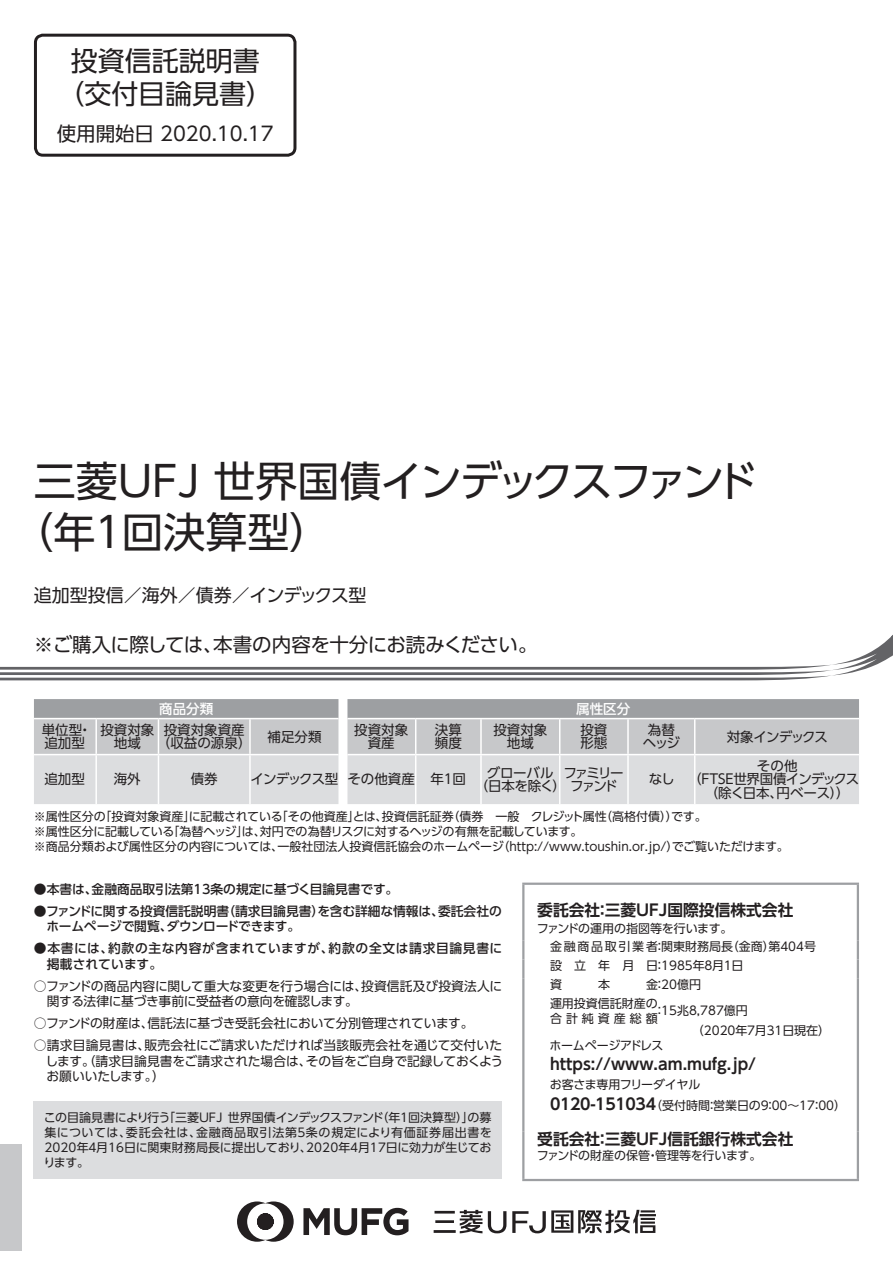
<style>
.page{position:relative;width:893px;height:1263px;background:#fff}
.page>*{position:absolute;margin:0;border:0;box-sizing:border-box;transform-origin:0 0}
.t1{font:42px/51px "UD Shin Go Pro";letter-spacing:-.07em;color:#231f20}
.t2{font:27px/33px "UD Shin Go Pro";color:#231f20;text-align:center}
.t3{font:19.5px "UD Shin Go Pro";letter-spacing:-.025em;color:#231f20}
.t4{font:19.5px "UD Shin Go Pro";color:#231f20}
.t5{font:18px "UD Shin Go Pro";letter-spacing:-.015em;color:#231f20}
.t6{font:700 15.75px "UD Shin Go Pro De";color:#231f20}
.t7{font:13.5px/13.5px "UD Shin Go Pro";letter-spacing:-.01em;color:#231f20;text-align:center}
.t8{font:13.5px/13.5px "UD Shin Go Pro";letter-spacing:-.07em;color:#231f20;text-align:center}
.t9{font:13.5px "UD Shin Go Pro";letter-spacing:-.055em;color:#231f20}
.t10{font:500 13.5px "UD Shin Go Pro";color:#fff}
.t11{font:13.5px "UD Shin Go Pro";letter-spacing:-.06em;color:#231f20}
.t12{font:12.75px/15.8px "UD Shin Go Pro";letter-spacing:-.01em;color:#231f20}
.t13{font:500 12.75px/15.8px "UD Shin Go Pro";color:#231f20}
.t14{font:500 12.75px/15.8px "UD Shin Go Pro";letter-spacing:.045em;color:#231f20}
.t15{font:12px/15px "UD Shin Go Pro";color:#231f20}
.t16{font:12px "UD Shin Go Pro";letter-spacing:-.03em;color:#231f20}
.t17{font:12px "UD Shin Go Pro";letter-spacing:.335em;color:#231f20}
.s1{font-family:"UD Shin Go Pro De";font-weight:700;font-size:15.75px}
</style>
<div class="page">
<svg style="left:0;top:635px;width:893px;height:45px"></svg>
<div style="left:34px;top:34px;width:262px;height:123px;border:3px solid #231f20;border-radius:8px"></div>
<svg style="left:34px;top:699px;width:825px;height:105px;background:#cacbcd"></svg>
<hr style="left:34px;top:718px;width:62px;height:1px;background:#fff">
<hr style="left:96px;top:718px;width:62px;height:1px;background:#fff">
<hr style="left:95px;top:719px;width:2px;height:35px;background:#fff">
<hr style="left:158px;top:718px;width:92px;height:1px;background:#fff">
<hr style="left:158px;top:719px;width:1px;height:35px;background:#fff">
<hr style="left:250px;top:718px;width:88px;height:1px;background:#fff">
<hr style="left:249px;top:719px;width:2px;height:35px;background:#fff">
<hr style="left:347px;top:718px;width:69px;height:1px;background:#fff">
<hr style="left:416px;top:718px;width:65px;height:1px;background:#fff">
<hr style="left:415px;top:719px;width:1px;height:35px;background:#fff">
<hr style="left:481px;top:718px;width:79px;height:1px;background:#fff">
<hr style="left:480px;top:719px;width:2px;height:35px;background:#fff">
<hr style="left:560px;top:718px;width:68px;height:1px;background:#fff">
<hr style="left:559px;top:719px;width:1px;height:35px;background:#fff">
<hr style="left:628px;top:718px;width:67px;height:1px;background:#fff">
<hr style="left:627px;top:719px;width:2px;height:35px;background:#fff">
<hr style="left:695px;top:718px;width:164px;height:1px;background:#fff">
<hr style="left:694px;top:719px;width:1px;height:35px;background:#fff">
<hr style="left:34px;top:754px;width:62px;height:1px;background:#fff">
<hr style="left:96px;top:754px;width:62px;height:1px;background:#fff">
<hr style="left:95px;top:755px;width:2px;height:49px;background:#fff">
<hr style="left:158px;top:754px;width:92px;height:1px;background:#fff">
<hr style="left:158px;top:755px;width:1px;height:49px;background:#fff">
<hr style="left:250px;top:754px;width:88px;height:1px;background:#fff">
<hr style="left:249px;top:755px;width:2px;height:49px;background:#fff">
<hr style="left:347px;top:754px;width:69px;height:1px;background:#fff">
<hr style="left:416px;top:754px;width:65px;height:1px;background:#fff">
<hr style="left:415px;top:755px;width:1px;height:49px;background:#fff">
<hr style="left:481px;top:754px;width:79px;height:1px;background:#fff">
<hr style="left:480px;top:755px;width:2px;height:49px;background:#fff">
<hr style="left:560px;top:754px;width:68px;height:1px;background:#fff">
<hr style="left:559px;top:755px;width:1px;height:49px;background:#fff">
<hr style="left:628px;top:754px;width:67px;height:1px;background:#fff">
<hr style="left:627px;top:755px;width:2px;height:49px;background:#fff">
<hr style="left:695px;top:754px;width:164px;height:1px;background:#fff">
<hr style="left:694px;top:755px;width:1px;height:49px;background:#fff">
<div style="left:34px;top:1101px;width:468px;height:78px;background:#dcdddf"></div>
<hr style="left:522px;top:882px;width:337px;height:3px;background:#9d9fa2">
<hr style="left:522px;top:885px;width:2px;height:56px;background:#9d9fa2">
<hr style="left:857px;top:885px;width:2px;height:56px;background:#9d9fa2">
<svg style="left:522px;top:941px;width:2px;height:56px"></svg>
<svg style="left:857px;top:941px;width:2px;height:56px"></svg>
<hr style="left:522px;top:997px;width:2px;height:27px;background:#9d9fa2">
<hr style="left:857px;top:997px;width:2px;height:27px;background:#9d9fa2">
<svg style="left:522px;top:1024px;width:2px;height:15px"></svg>
<svg style="left:857px;top:1024px;width:2px;height:15px"></svg>
<hr style="left:522px;top:1039px;width:2px;height:92px;background:#9d9fa2">
<hr style="left:857px;top:1039px;width:2px;height:92px;background:#9d9fa2">
<hr style="left:522px;top:1131px;width:2px;height:48px;background:#9d9fa2">
<hr style="left:857px;top:1131px;width:2px;height:48px;background:#9d9fa2">
<hr style="left:522px;top:1179px;width:337px;height:2px;background:#9d9fa2">
<div style="left:0;top:1144px;width:21px;height:107px;background:#c7c8ca"></div>
<svg style="left:303px;top:1208px;width:105px;height:27px"></svg>
<svg style="left:237px;top:1201px;width:57px;height:41px"></svg>
<hr style="left:435px;top:1220px;width:19px;height:3px;background:#231f20">
<hr style="left:434px;top:1230px;width:22px;height:3px;background:#231f20">
<hr style="left:434px;top:1211px;width:21px;height:2px;background:#231f20">
<svg style="left:460px;top:1210px;width:22px;height:23px"></svg>
<svg style="left:488px;top:1210px;width:168px;height:23px"></svg>
<h2 class="t2" style="left:57px;top:43px;width:217px">投資信託説明書（交付目論見書）</h2>
<h3 class="t4" style="left:57px;top:118px;width:218px">使用開始日 2020.10.17</h3>
<h1 class="t1" style="left:11px;top:455px;width:748px;text-indent:22px">三菱ＵＦＪ 世界国債インデックスファンド（年１回決算型）</h1>
<h3 class="t5" style="left:34px;top:580px;width:334px">追加型投信／海外／債券／インデックス型</h3>
<h3 class="t3" style="left:34px;top:628px;width:505px">※ご購入に際しては、本書の内容を十分にお読みください。</h3>
<p class="t10" style="left:159px;top:698px;width:55px">商品分類</p>
<p class="t10" style="left:576px;top:698px;width:55px">属性区分</p>
<p class="t7" style="left:42px;top:723px;width:51px;text-align:left">単位型・追加型</p>
<p class="t7" style="left:100px;top:723px;width:55px">投資対象地域</p>
<p class="t7" style="left:157px;top:723px;width:96px">投資対象資産（収益の源泉）</p>
<p class="t7" style="left:268px;top:729px;width:55px">補足分類</p>
<p class="t7" style="left:354px;top:723px;width:56px">投資対象資産</p>
<p class="t7" style="left:435px;top:723px;width:28px;text-align:left">決算頻度</p>
<p class="t7" style="left:493px;top:723px;width:55px">投資対象地域</p>
<p class="t7" style="left:580px;top:723px;width:28px;text-align:left">投資形態</p>
<p class="t7" style="left:643px;top:723px;width:39px">為替ヘッジ</p>
<p class="t11" style="left:727px;top:726px;width:103px">対象インデックス</p>
<p class="t7" style="left:44px;top:772px;width:42px">追加型</p>
<p class="t7" style="left:114px;top:772px;width:28px">海外</p>
<p class="t7" style="left:191px;top:772px;width:28px">債券</p>
<p class="t9" style="left:250px;top:768px;width:217px">インデックス型 その他資産 年１回</p>
<p class="t7" style="left:475px;top:765px;width:145px;text-align:left;text-indent:12px">グローバル<br>（日本を除く）ファンド</p>
<p class="t8" style="left:688px;top:759px;width:173px">その他<br>（ＦＴＳＥ世界国債インデックス（除く日本、円ベース））</p>
<p class="t15" style="left:34px;top:809px;width:756px">※属性区分の「投資対象資産」に記載されている「その他資産」とは、投資信託証券（債券　一般　クレジット属性（高格付債））です。<br>※属性区分に記載している「為替ヘッジ」は、対円での為替リスクに対するヘッジの有無を記載しています。<br>※商品分類および属性区分の内容については、一般社団法人投資信託協会のホームページ（http://www.toushin.or.jp/）でご覧いただけます。</p>
<p class="t13" style="left:34px;top:881px;width:366px">●本書は、金融商品取引法第13条の規定に基づく目論見書です。</p>
<p class="t13" style="left:46px;top:902px;width:457px;text-indent:-12px">●ファンドに関する投資信託説明書（請求目論見書）を含む詳細な情報は、委託会社のホームページで閲覧、ダウンロードできます。</p>
<p class="t14" style="left:47px;top:940px;width:457px;text-indent:-13px">●本書には、約款の主な内容が含まれていますが、約款の全文は請求目論見書に掲載されています。</p>
<p class="t12" style="left:47px;top:977px;width:457px;text-indent:-13px">○ファンドの商品内容に関して重大な変更を行う場合には、投資信託及び投資法人に関する法律に基づき事前に受益者の意向を確認します。</p>
<p class="t12" style="left:34px;top:1015px;width:441px">○ファンドの財産は、信託法に基づき受託会社において分別管理されています。</p>
<p class="t12" style="left:45px;top:1037px;width:459px;text-align:justify;text-indent:-12px">○請求目論見書は、販売会社にご請求いただければ当該販売会社を通じて交付いたします。（請求目論見書をご請求された場合は、その旨をご自身で記録しておくようお願いいたします。）</p>
<p class="t15" style="left:43px;top:1110px;width:450px;text-align:justify">この目論見書により行う「三菱ＵＦＪ 世界国債インデックスファンド（年１回決算型）」の募集については、委託会社は、金融商品取引法第５条の規定により有価証券届出書を2020年４月16日に関東財務局長に提出しており、2020年４月17日に効力が生じております。</p>
<p class="t7" style="left:563px;top:765px;width:62px">ファミリー</p>
<p class="t7" style="left:649px;top:772px;width:27px">なし</p>
<h3 class="t6" style="left:537px;top:897px;width:258px">委託会社：三菱ＵＦＪ国際投信株式会社</h3>
<p class="t15" style="left:550px;top:918px;width:268px;line-height:18.8px;text-indent:-13px">ファンドの運用の指図等を行います。<br>金融商品取引業者：関東財務局長（金商）第404号設 立 年 月 日：1985年８月１日<br>資</p>
<p class="t15" style="left:550px;top:974px;width:153px;line-height:18.8px;text-indent:96px">金：20億円運用投資信託財産の</p>
<p class="t17" style="left:550px;top:1008px;width:109px">合計純資産総額</p>
<p class="t15" style="left:692px;top:1000px;width:140px;line-height:19.5px;text-indent:-38px">：15兆8,787億円<br>（2020年７月31日現在）</p>
<p class="t16" style="left:550px;top:1035px;width:115px">ホームページアドレス</p>
<h3 class="t6" style="left:550px;top:1051px;width:208px">https://www.am.mufg.jp/</h3>
<p class="t15" style="left:550px;top:1074px;width:298px;line-height:21px">お客さま専用フリーダイヤル<br><span class="s1">0120-151034</span>（受付時間：営業日の９：00～17：00）</p>
<h3 class="t6" style="left:537px;top:1126px;width:258px">受託会社：三菱ＵＦＪ信託銀行株式会社</h3>
<p class="t15" style="left:537px;top:1147px;width:226px">ファンドの財産の保管・管理等を行います。</p>
<p class="t15" style="left:598px;top:976px;width:13px">本</p>
</div>
